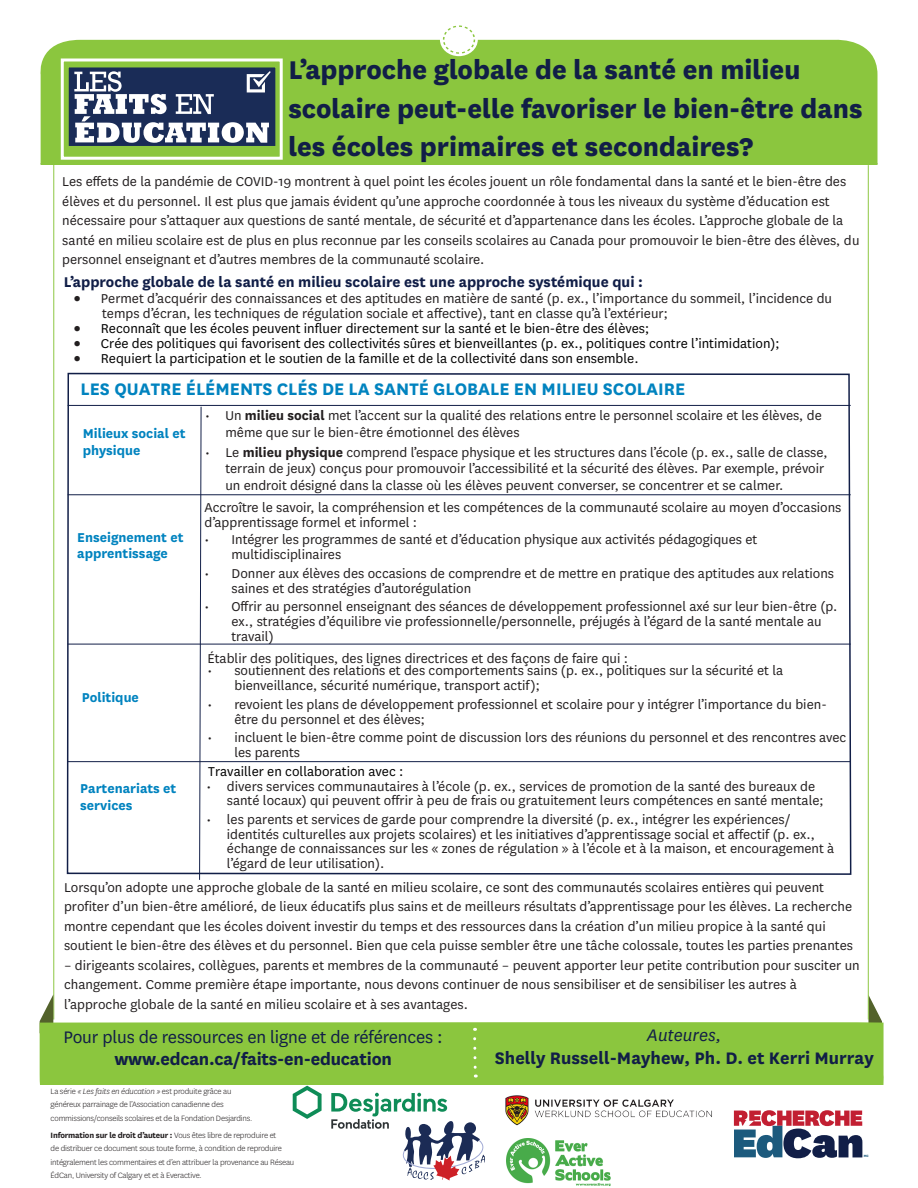
<style>
.page{position:relative;width:918px;height:1188px;background:#fff}
.page>*{position:absolute;margin:0;border:0;box-sizing:border-box;transform-origin:0 0}
.t1{font:800 30px/38.2px "National";color:#111e47}
.t2{font:19.5px/22.5px "National";letter-spacing:-.01em;color:#111e47;text-align:center}
.t3{font:700 19.5px "National";color:#0083bf}
.t4{font:700 19.5px/22.5px "National";color:#111e47;text-align:center}
.t5{font:700 16.5px "National";color:#111e47}
.t6{font:15px/19.5px "National";color:#231f20}
.t7{font:15px "National";color:#000}
.t8{font:700 15px/16.5px "National";color:#0083bf}
.t9{font:300 9px/13.5px "National";letter-spacing:-.02em;color:#231f20}
.t10{font:800 3.75px "National";color:#1c5a7d}
.s1{color:#231f20}
.s2{font-weight:700}
.s3{font-weight:400;font-style:italic}
.s4{font-style:italic}
</style>
<div class="page">
<hr style="left:53px;top:164px;width:1px;height:855px;background:#8bc63e">
<div style="left:40px;top:39px;width:837px;height:125px;background:#8bc63e"></div>
<div style="left:440px;top:23px;width:38px;height:33px;background:#fff;border-radius:50%"></div>
<div style="left:443px;top:25px;width:32px;height:29px;border:1px dashed #8bc63e;border-radius:50%"></div>
<svg style="left:40px;top:995px;width:13px;height:27px"></svg>
<svg style="left:868px;top:996px;width:14px;height:26px"></svg>
<div style="left:40px;top:1022px;width:844px;height:63px;background:#8bc63e"></div>
<svg style="left:472px;top:1028px;width:6px;height:50px"></svg>
<svg style="left:66px;top:372px;width:786px;height:503px"></svg>
<hr style="left:68px;top:405px;width:783px;height:1px;background:#111e47">
<hr style="left:68px;top:494px;width:783px;height:1px;background:#111e47">
<hr style="left:68px;top:644px;width:783px;height:1px;background:#111e47">
<hr style="left:68px;top:761px;width:783px;height:1px;background:#111e47">
<svg style="left:199px;top:406px;width:3px;height:474px"></svg>
<div style="left:67px;top:66px;width:210px;height:81px;background:#1a2c57"></div>
<div style="left:66px;top:64px;width:212px;height:85px;border:3px solid #8bc63e"></div>
<svg style="left:74px;top:71px;width:197px;height:72px"></svg>
<div style="left:61px;top:58px;width:222px;height:102px;border:3px solid #fff"></div>
<svg style="left:734px;top:1110px;width:128px;height:48px"></svg>
<svg style="left:293px;top:1086px;width:29px;height:33px"></svg>
<svg style="left:331px;top:1093px;width:154px;height:88px"></svg>
<hr style="left:868px;top:165px;width:1px;height:855px;background:#8bc63e">
<img style="left:505px;top:1082px;width:208px;height:44px">
<img style="left:506px;top:1139px;width:105px;height:47px">
<p class="t1" style="left:288px;top:49px;width:576px">L’approche globale de la santé en milieu scolaire peut-elle favoriser le bien-être dans les écoles primaires et secondaires?</p>
<p class="t6" style="left:62px;top:171px;width:799px">Les effets de la pandémie de COVID-19 montrent à quel point les écoles jouent un rôle fondamental dans la santé et le bien-être des élèves et du personnel. Il est plus que jamais évident qu’une approche coordonnée à tous les niveaux du système d’éducation est nécessaire pour s’attaquer aux questions de santé mentale, de sécurité et d’appartenance dans les écoles. L’approche globale de la santé en milieu scolaire est de plus en plus reconnue par les conseils scolaires au Canada pour promouvoir le bien-être des élèves, du personnel enseignant et d’autres membres de la communauté scolaire.</p>
<p class="t5" style="left:64px;top:270px;width:581px">L’approche globale de la santé en milieu scolaire est une approche systémique qui :</p>
<p class="t6" style="left:102px;top:290px;width:732px;line-height:15px;text-indent:-28px">• Permet d’acquérir des connaissances et des aptitudes en matière de santé (p. ex., l’importance du sommeil, l’incidence du temps d’écran, les techniques de régulation sociale et affective), tant en classe qu’à l’extérieur;</p>
<p class="t7" style="left:74px;top:319px;width:577px"><span class="s1">•</span> Reconnaît que les écoles peuvent influer directement sur la santé et le bien-être des élèves;</p>
<p class="t7" style="left:74px;top:334px;width:707px"><span class="s1">•</span> Crée des politiques qui favorisent des collectivités sûres et bienveillantes (p. ex., politiques contre l’intimidation);</p>
<p class="t7" style="left:74px;top:349px;width:566px"><span class="s1">•</span> Requiert la participation et le soutien de la famille et de la collectivité dans son ensemble.</p>
<h2 class="t3" style="left:81px;top:375px;width:606px">LES QUATRE ÉLÉMENTS CLÉS DE LA SANTÉ GLOBALE EN MILIEU SCOLAIRE</h2>
<p class="t8" style="left:83px;top:424px;width:104px">Milieux social et physique</p>
<p class="t8" style="left:77px;top:528px;width:108px">Enseignement et apprentissage</p>
<p class="t8" style="left:82px;top:688px;width:59px">Politique</p>
<p class="t8" style="left:80px;top:779px;width:98px">Partenariats et services</p>
<p class="t6" style="left:225px;top:407px;width:598px;line-height:16.5px;text-indent:-20px">• Un <span class="s2">milieu social</span> met l’accent sur la qualité des relations entre le personnel scolaire et les élèves, de même que sur le bien-être émotionnel des élèves</p>
<p class="t6" style="left:225px;top:443px;width:604px;line-height:16.5px;text-indent:-20px">• Le <span class="s2">milieu physique</span> comprend l’espace physique et les structures dans l’école (p. ex., salle de classe, terrain de jeux) conçus pour promouvoir l’accessibilité et la sécurité des élèves. Par exemple, prévoir un endroit désigné dans la classe où les élèves peuvent converser, se concentrer et se calmer.</p>
<p class="t6" style="left:204px;top:499px;width:638px;line-height:15px">Accroître le savoir, la compréhension et les compétences de la communauté scolaire au moyen d’occasions d’apprentissage formel et informel :</p>
<p class="t6" style="left:231px;top:531px;width:527px;line-height:15px;text-indent:-27px">• Intégrer les programmes de santé et d’éducation physique aux activités pédagogiques et multidisciplinaires</p>
<p class="t6" style="left:231px;top:565px;width:604px;line-height:15px;text-indent:-27px">• Donner aux élèves des occasions de comprendre et de mettre en pratique des aptitudes aux relations saines et des stratégies d’autorégulation</p>
<p class="t6" style="left:231px;top:598px;width:608px;line-height:15px;text-indent:-27px">• Offrir au personnel enseignant des séances de développement professionnel axé sur leur bien-être (p. ex., stratégies d’équilibre vie professionnelle/personnelle, préjugés à l’égard de la santé mentale au travail)</p>
<p class="t6" style="left:207px;top:648px;width:422px">Établir des politiques, des lignes directrices et des façons de faire qui :</p>
<p class="t6" style="left:234px;top:662px;width:550px;line-height:15px;text-indent:-27px">• soutiennent des relations et des comportements sains (p. ex., politiques sur la sécurité et la bienveillance, sécurité numérique, transport actif);</p>
<p class="t6" style="left:234px;top:696px;width:594px;line-height:15px;text-indent:-27px">• revoient les plans de développement professionnel et scolaire pour y intégrer l’importance du bien&shy;être du personnel et des élèves;</p>
<p class="t6" style="left:234px;top:730px;width:613px;line-height:15px;text-indent:-27px">• incluent le bien-être comme point de discussion lors des réunions du personnel et des rencontres avec les parents</p>
<p class="t6" style="left:227px;top:778px;width:598px;line-height:14.7px;text-indent:-20px">• divers services communautaires à l’école (p. ex., services de promotion de la santé des bureaux de santé locaux) qui peuvent offrir à peu de frais ou gratuitement leurs compétences en santé mentale;</p>
<p class="t6" style="left:227px;top:811px;width:609px;line-height:14.7px;text-indent:-20px">• les parents et services de garde pour comprendre la diversité (p. ex., intégrer les expériences/ identités culturelles aux projets scolaires) et les initiatives d’apprentissage social et affectif (p. ex., échange de connaissances sur les « zones de régulation » à l’école et à la maison, et encouragement à l’égard de leur utilisation).</p>
<p class="t7" style="left:208px;top:762px;width:197px">Travailler en collaboration avec :</p>
<p class="t6" style="left:64px;top:877px;width:790px">Lorsqu’on adopte une approche globale de la santé en milieu scolaire, ce sont des communautés scolaires entières qui peuvent profiter d’un bien-être amélioré, de lieux éducatifs plus sains et de meilleurs résultats d’apprentissage pour les élèves. La recherche montre cependant que les écoles doivent investir du temps et des ressources dans la création d’un milieu propice à la santé qui soutient le bien-être des élèves et du personnel. Bien que cela puisse sembler être une tâche colossale, toutes les parties prenantes</p>
<p class="t6" style="left:64px;top:955px;width:797px">– dirigeants scolaires, collègues, parents et membres de la communauté – peuvent apporter leur petite contribution pour susciter un changement. Comme première étape importante, nous devons continuer de nous sensibiliser et de sensibiliser les autres à l’approche globale de la santé en milieu scolaire et à ses avantages.</p>
<p class="t2" style="left:64px;top:1025px;width:381px">Pour plus de ressources en ligne et de références : <span class="s2">www.edcan.ca/faits-en-education</span></p>
<p class="t4" style="left:495px;top:1023px;width:380px"><span class="s3">Auteures,<br></span>Shelly Russell-Mayhew, Ph. D. et Kerri Murray</p>
<p class="t9" style="left:51px;top:1084px;width:203px">La série <span class="s4">« Les faits en éducation »</span> est produite grâce au généreux parrainage de l’Association canadienne des commissions/conseils scolaires et de la Fondation Desjardins.</p>
<p class="t9" style="left:51px;top:1128px;width:245px"><span class="s2">Information sur le droit d’auteur :</span> Vous êtes libre de reproduire et<br>de distribuer ce document sous toute forme, à condition de reproduire intégralement les commentaires et d’en attribuer la provenance au Réseau ÉdCan, University of Calgary et et à Everactive.</p>
<p class="t10" style="left:864px;top:1154px;width:6px">MC</p>
</div>
